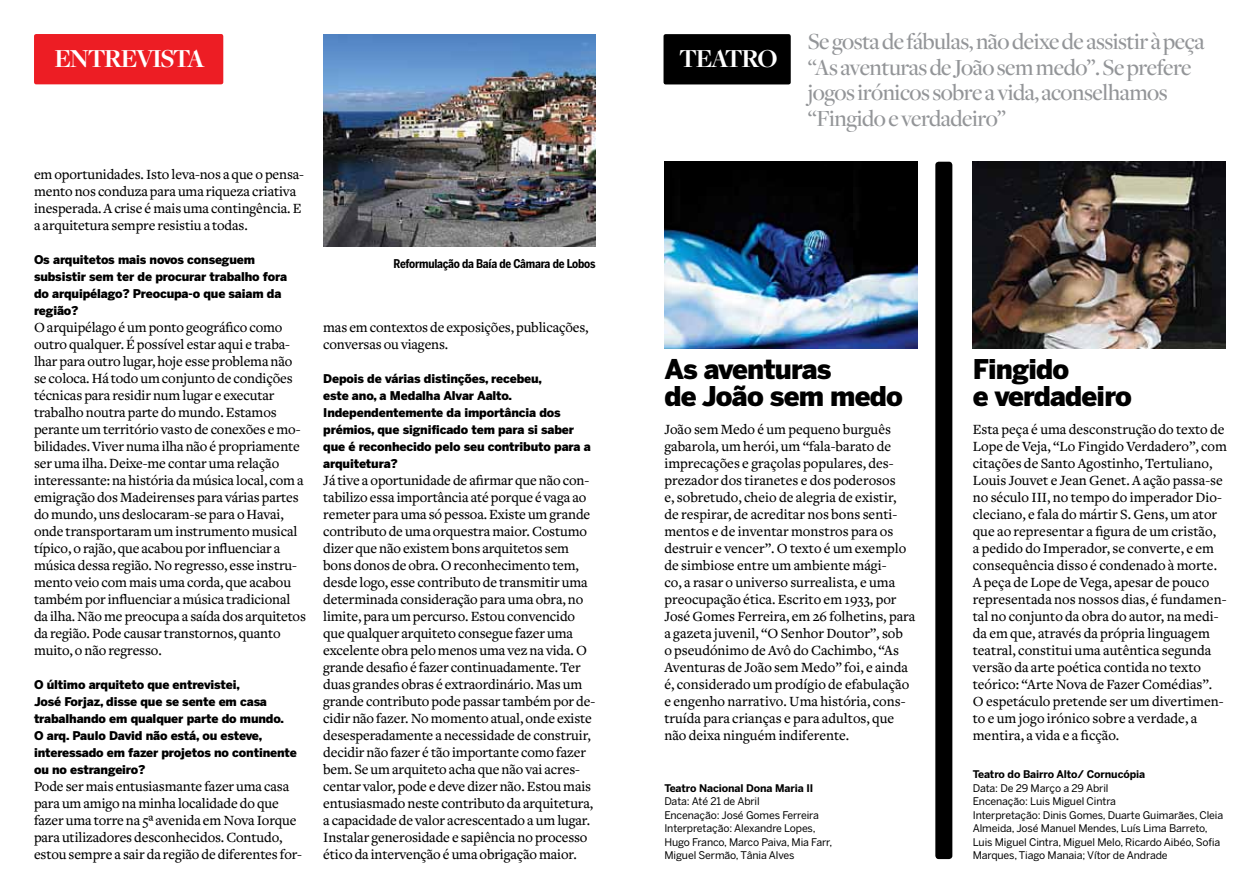
<style>
.page{position:relative;width:1259px;height:893px;background:#fff}
.page>*{position:absolute;margin:0;border:0;box-sizing:border-box;transform-origin:0 0}
.t1{font:900 27px/27px "Benton Sans";letter-spacing:-.03em;color:#000}
.t2{font:700 27px "Freight Disp";letter-spacing:-.05em;color:#fff}
.t3{font:500 24px/25.5px "Freight Disp";letter-spacing:-.02em;color:#939598}
.t4{font:500 14.7px/17px "Freight Text";letter-spacing:-.01em;color:#000}
.t5{font:900 12px/17px "Benton Sans";letter-spacing:-.01em;color:#000}
.t6{font:700 12px "Benton Sans Cond";letter-spacing:-.02em;color:#000}
.t7{font:10.5px/13.5px "Benton Sans";letter-spacing:-.01em;color:#000}
.t8{font:700 10.5px "Benton Sans";letter-spacing:-.01em;color:#000}
</style>
<div class="page">
<div style="left:34px;top:34px;width:189px;height:50px;background:#ed1d24;border-radius:2px"></div>
<img style="left:323px;top:34px;width:272px;height:213px">
<div style="left:663px;top:34px;width:127px;height:50px;background:#000;border-radius:2px"></div>
<div style="left:935px;top:162px;width:17px;height:697px;background:#000;border-radius:3px"></div>
<img style="left:972px;top:162px;width:253px;height:187px">
<img style="left:664px;top:162px;width:253px;height:187px">
<h1 class="t2" style="left:55px;top:44px;width:152px">ENTREVISTA</h1>
<p class="t4" style="left:34px;top:166px;width:271px">em oportunidades. Isto leva-nos a que o pensa&shy;mento nos conduza para uma riqueza criativa inesperada. A crise é mais uma contingência. E a arquitetura sempre resistiu a todas.</p>
<p class="t5" style="left:34px;top:251px;width:255px">Os arquitetos mais novos conseguem subsistir sem ter de procurar trabalho fora do arquipélago? Preocupa-o que saiam da região?</p>
<p class="t4" style="left:34px;top:319px;width:273px">O arquipélago é um ponto geográfico como outro qualquer. É possível estar aqui e traba&shy;lhar para outro lugar, hoje esse problema não se coloca. Há todo um conjunto de condições técnicas para residir num lugar e executar trabalho noutra parte do mundo. Estamos perante um território vasto de conexões e mo&shy;bilidades. Viver numa ilha não é propriamente ser uma ilha. Deixe-me contar uma relação interessante: na história da música local, com a emigração dos Madeirenses para várias partes do mundo, uns deslocaram-se para o Havai, onde transportaram um instrumento musical típico, o rajão, que acabou por influenciar a música dessa região. No regresso, esse instru&shy;mento veio com mais uma corda, que acabou também por influenciar a música tradicional da ilha. Não me preocupa a saída dos arquitetos da região. Pode causar transtornos, quanto muito, o não regresso.</p>
<p class="t5" style="left:34px;top:676px;width:264px">O último arquiteto que entrevistei,<br>José Forjaz, disse que se sente em casa trabalhando em qualquer parte do mundo.<br>O arq. Paulo David não está, ou esteve, interessado em fazer projetos no continente ou no estrangeiro?</p>
<p class="t4" style="left:34px;top:778px;width:269px">Pode ser mais entusiasmante fazer uma casa para um amigo na minha localidade do que fazer uma torre na 5ª avenida em Nova Iorque para utilizadores desconhecidos. Contudo, estou sempre a sair da região de diferentes for-</p>
<p class="t6" style="left:393px;top:256px;width:203px">Reformulação da Baía de Câmara de Lobos</p>
<p class="t4" style="left:323px;top:319px;width:267px">mas em contextos de exposições, publicações, conversas ou viagens.</p>
<p class="t5" style="left:323px;top:370px;width:269px">Depois de várias distinções, recebeu,<br>este ano, a Medalha Alvar Aalto.<br>Independentemente da importância dos prémios, que significado tem para si saber que é reconhecido pelo seu contributo para a arquitetura?</p>
<p class="t4" style="left:323px;top:472px;width:273px">Já tive a oportunidade de afirmar que não con&shy;tabilizo essa importância até porque é vaga ao remeter para uma só pessoa. Existe um grande contributo de uma orquestra maior. Costumo dizer que não existem bons arquitetos sem bons donos de obra. O reconhecimento tem, desde logo, esse contributo de transmitir uma determinada consideração para uma obra, no limite, para um percurso. Estou convencido que qualquer arquiteto consegue fazer uma excelente obra pelo menos uma vez na vida. O grande desafio é fazer continuadamente. Ter duas grandes obras é extraordinário. Mas um grande contributo pode passar também por de&shy;cidir não fazer. No momento atual, onde existe desesperadamente a necessidade de construir, decidir não fazer é tão importante como fazer bem. Se um arquiteto acha que não vai acres&shy;centar valor, pode e deve dizer não. Estou mais entusiasmado neste contributo da arquitetura, a capacidade de valor acrescentado a um lugar.<br>Instalar generosidade e sapiência no processo ético da intervenção é uma obrigação maior.</p>
<h1 class="t2" style="left:679px;top:44px;width:17px">TEATR</h1>
<h1 class="t2" style="left:757px;top:44px;width:22px">O</h1>
<h2 class="t3" style="left:807px;top:29px;width:398px">Se gosta de fábulas, não deixe de assistir à peça “As aventuras de João sem medo”. Se prefere jogos irónicos sobre a vida, aconselhamos “Fingido e verdadeiro”</h2>
<h1 class="t1" style="left:664px;top:355px;width:240px">As aventuras<br>de João sem medo</h1>
<p class="t4" style="left:664px;top:421px;width:252px">João sem Medo é um pequeno burguês gabarola, um herói, um “fala-barato de imprecações e graçolas populares, des&shy;prezador dos tiranetes e dos poderosos<br>e, sobretudo, cheio de alegria de existir,<br>de respirar, de acreditar nos bons senti&shy;mentos e de inventar monstros para os destruir e vencer”. O texto é um exemplo de simbiose entre um ambiente mági-<br>co, a rasar o universo surrealista, e uma preocupação ética. Escrito em 1933, por José Gomes Ferreira, em 26 folhetins, para a gazeta juvenil, “O Senhor Doutor”, sob<br>o pseudónimo de Avô do Cachimbo, “As Aventuras de João sem Medo” foi, e ainda é, considerado um prodígio de efabulação e engenho narrativo. Uma história, cons&shy;truída para crianças e para adultos, que não deixa ninguém indiferente.</p>
<p class="t8" style="left:664px;top:781px;width:150px">Teatro Nacional Dona Maria II</p>
<p class="t7" style="left:664px;top:794px;width:169px">Data: Até 21 de Abril<br>Encenação: José Gomes Ferreira<br>Interpretação: Alexandre Lopes,<br>Hugo Franco, Marco Paiva, Mia Farr,<br>Miguel Sermão, Tânia Alves</p>
<h1 class="t1" style="left:972px;top:355px;width:161px">Fingido<br>e verdadeiro</h1>
<p class="t4" style="left:972px;top:421px;width:256px">Esta peça é uma desconstrução do texto de Lope de Veja, “Lo Fingido Verdadero”, com citações de Santo Agostinho, Tertuliano, Louis Jouvet e Jean Genet. A ação passa-se no século III, no tempo do imperador Dio&shy;cleciano, e fala do mártir S. Gens, um ator que ao representar a figura de um cristão,<br>a pedido do Imperador, se converte, e em consequência disso é condenado à morte.<br>A peça de Lope de Vega, apesar de pouco representada nos nossos dias, é fundamen&shy;tal no conjunto da obra do autor, na medi&shy;da em que, através da própria linguagem teatral, constitui uma autêntica segunda versão da arte poética contida no texto teórico: “Arte Nova de Fazer Comédias”.<br>O espetáculo pretende ser um divertimen&shy;to e um jogo irónico sobre a verdade, a mentira, a vida e a ficção.</p>
<p class="t8" style="left:972px;top:768px;width:174px">Teatro do Bairro Alto/ Cornucópia</p>
<p class="t7" style="left:972px;top:781px;width:252px">Data: De 29 Março a 29 Abril<br>Encenação: Luis Miguel Cintra<br>Interpretação: Dinis Gomes, Duarte Guimarães, Cleia Almeida, José Manuel Mendes, Luís Lima Barreto, Luis Miguel Cintra, Miguel Melo, Ricardo Aibéo, Sofia Marques, Tiago Manaia; Vítor de Andrade</p>
</div>
